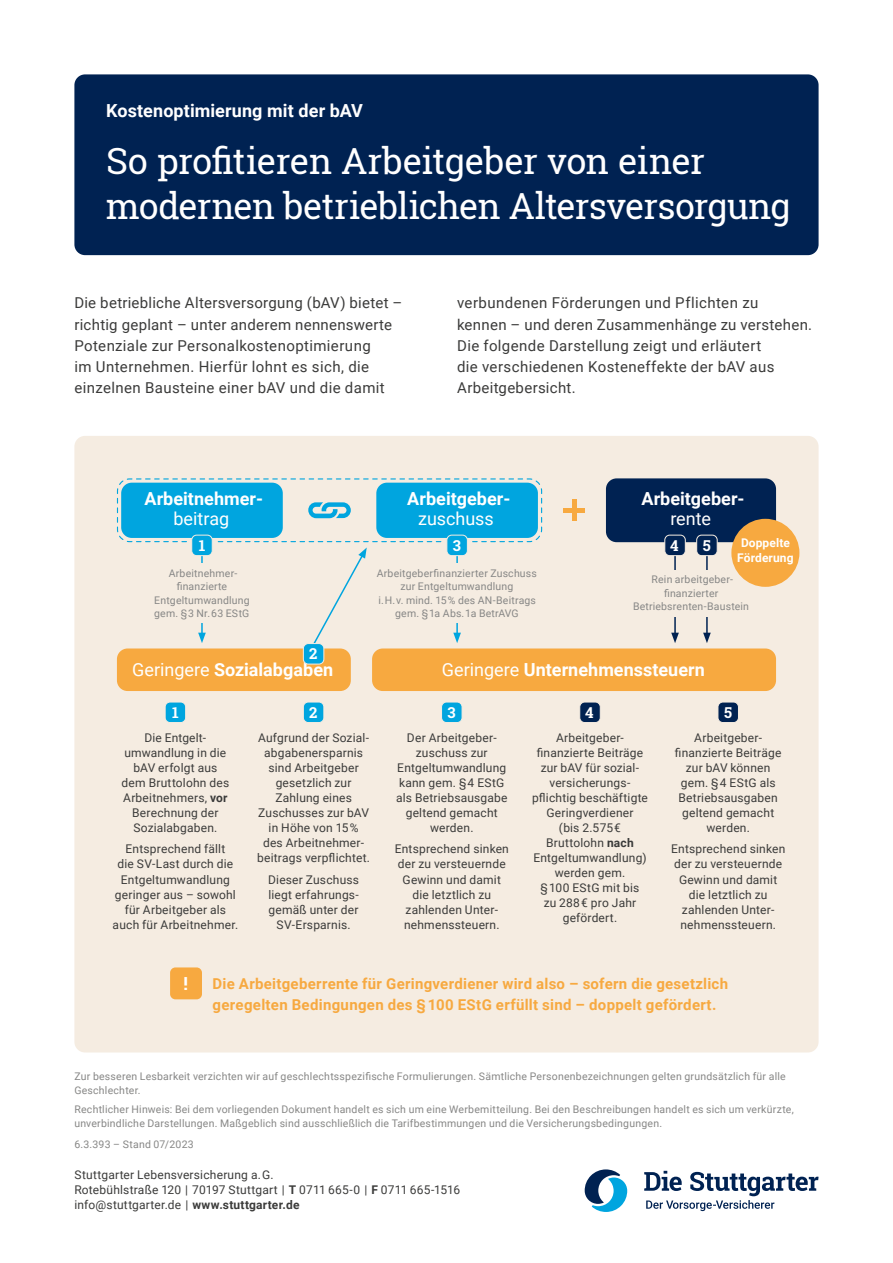
<style>
.page{position:relative;width:893px;height:1263px;background:#fff}
.page>*{position:absolute;margin:0;border:0;box-sizing:border-box;transform-origin:0 0}
.t1{font:36px/45px "Roboto Slab";letter-spacing:-.02em;color:#fff}
.t2{font:700 18px "Roboto";color:#fff}
.t3{font:18px "Roboto";letter-spacing:-.005em;color:#fff}
.t4{font:700 18px "Roboto Slab";color:#fff}
.t5{font:15px/21.3px "Roboto";letter-spacing:.025em;color:#3b3b3a}
.t6{font:700 15px/21.3px "Roboto";letter-spacing:.02em;color:#f7a940}
.t7{font:700 15px "Roboto Slab";color:#fff}
.t8{font:12px/15px "Roboto";letter-spacing:.015em;color:#3b3b3a;text-align:center}
.t9{font:700 12px/15px "Roboto";letter-spacing:.01em;color:#fff;text-align:center}
.t10{font:10.5px/13.5px "Roboto";letter-spacing:.02em;color:#878786;text-align:center}
.s1{font-weight:400}
.s2{font-weight:700}
</style>
<div class="page">
<div style="left:74px;top:74px;width:745px;height:181px;background:#002252;border-radius:11px"></div>
<div style="left:74px;top:436px;width:745px;height:616px;background:#f5ece1;border-radius:11px"></div>
<hr style="left:674px;top:547px;width:2px;height:88px;background:#002252">
<svg style="left:671px;top:633px;width:8px;height:10px"></svg>
<hr style="left:706px;top:547px;width:2px;height:88px;background:#002252">
<svg style="left:703px;top:633px;width:8px;height:10px"></svg>
<div style="left:170px;top:967px;width:32px;height:32px;background:#f7a940;border-radius:5px"></div>
<div style="left:563px;top:508px;width:22px;height:5px;background:#f7a940"></div>
<hr style="left:572px;top:500px;width:4px;height:21px;background:#f7a940">
<svg style="left:116px;top:478px;width:427px;height:165px"></svg>
<div style="left:121px;top:483px;width:162px;height:55px;background:#00a5df;border-radius:11px"></div>
<div style="left:606px;top:478px;width:170px;height:64px;background:#002252;border-radius:11px"></div>
<div style="left:372px;top:648px;width:404px;height:43px;background:#f7a940;border-radius:11px"></div>
<div style="left:117px;top:648px;width:234px;height:43px;background:#f7a940;border-radius:11px"></div>
<div style="left:376px;top:483px;width:162px;height:55px;background:#00a5df;border-radius:11px"></div>
<div style="left:117px;top:563px;width:170px;height:60px;background:#f5ece1"></div>
<div style="left:372px;top:563px;width:170px;height:60px;background:#f5ece1"></div>
<div style="left:165px;top:702px;width:21px;height:20px;background:#00a5df;border-radius:5px"></div>
<div style="left:165px;top:702px;width:21px;height:21px;border:1px solid #f5ece1;border-radius:5px"></div>
<div style="left:442px;top:702px;width:20px;height:20px;background:#00a5df;border-radius:5px"></div>
<div style="left:441px;top:702px;width:21px;height:21px;border:1px solid #f5ece1;border-radius:5px"></div>
<div style="left:665px;top:535px;width:20px;height:21px;background:#002252;border-radius:5px"></div>
<div style="left:664px;top:535px;width:22px;height:21px;border:1px solid #f5ece1;border-radius:5px"></div>
<div style="left:580px;top:702px;width:20px;height:20px;background:#002252;border-radius:5px"></div>
<div style="left:579px;top:702px;width:22px;height:21px;border:1px solid #f5ece1;border-radius:5px"></div>
<div style="left:697px;top:535px;width:20px;height:21px;background:#002252;border-radius:5px"></div>
<div style="left:696px;top:535px;width:22px;height:21px;border:1px solid #f5ece1;border-radius:5px"></div>
<div style="left:718px;top:702px;width:20px;height:20px;background:#002252;border-radius:5px"></div>
<div style="left:718px;top:702px;width:21px;height:21px;border:1px solid #f5ece1;border-radius:5px"></div>
<div style="left:303px;top:643px;width:21px;height:21px;background:#00a5df;border-radius:5px"></div>
<div style="left:303px;top:643px;width:21px;height:21px;border:1px solid #f5ece1;border-radius:5px"></div>
<div style="left:303px;top:702px;width:21px;height:20px;background:#00a5df;border-radius:5px"></div>
<div style="left:303px;top:702px;width:21px;height:21px;border:1px solid #f5ece1;border-radius:5px"></div>
<div style="left:606px;top:570px;width:170px;height:47px;background:#f5ece1"></div>
<div style="left:731px;top:519px;width:68px;height:68px;background:#f7a940;border-radius:50%"></div>
<hr style="left:190px;top:540px;width:26px;height:4px;background:#f5ece1;border-radius:2px">
<hr style="left:443px;top:540px;width:27px;height:4px;background:#f5ece1;border-radius:2px">
<div style="left:192px;top:535px;width:20px;height:21px;background:#00a5df;border-radius:5px"></div>
<div style="left:191px;top:535px;width:22px;height:21px;border:1px solid #f5ece1;border-radius:5px"></div>
<div style="left:447px;top:535px;width:20px;height:21px;background:#00a5df;border-radius:5px"></div>
<div style="left:446px;top:535px;width:22px;height:21px;border:1px solid #f5ece1;border-radius:5px"></div>
<svg style="left:644px;top:1171px;width:175px;height:40px"></svg>
<svg style="left:585px;top:1169px;width:42px;height:43px"></svg>
<h2 class="t2" style="left:106px;top:98px;width:258px">Kostenoptimierung mit der bAV</h2>
<h1 class="t1" style="left:106px;top:138px;width:686px">So profitieren Arbeitgeber von einer modernen betrieblichen Altersversorgung</h1>
<p class="t5" style="left:74px;top:292px;width:329px">Die betriebliche Altersversorgung (bAV) bietet – richtig geplant – unter anderem nennenswerte Potenziale zur Personalkostenoptimierung<br>im Unternehmen. Hierfür lohnt es sich, die einzelnen Bausteine einer bAV und die damit</p>
<p class="t5" style="left:457px;top:292px;width:357px">verbundenen Förderungen und Pflichten zu<br>kennen – und deren Zusammenhänge zu verstehen.<br>Die folgende Darstellung zeigt und erläutert<br>die verschiedenen Kosteneffekte der bAV aus Arbeitgebersicht.</p>
<h2 class="t2" style="left:144px;top:486px;width:120px">Arbeitnehmer-</h2>
<h2 class="t3" style="left:173px;top:506px;width:57px">beitrag</h2>
<h2 class="t2" style="left:407px;top:486px;width:105px">Arbeitgeber-</h2>
<h2 class="t3" style="left:418px;top:506px;width:77px">zuschuss</h2>
<p class="t7" style="left:199px;top:535px;width:8px">1</p>
<p class="t7" style="left:453px;top:535px;width:10px">3</p>
<p class="t10" style="left:154px;top:566px;width:97px">Arbeitnehmer&shy;finanzierte<br>Entgeltumwandlung gem. § 3 Nr. 63 EStG</p>
<p class="t10" style="left:377px;top:566px;width:162px">Arbeitgeberfinanzierter Zuschuss zur Entgeltumwandlung<br>i. H. v. mind. 15 % des AN-Beitrags gem. § 1a Abs. 1a BetrAVG</p>
<p class="t7" style="left:309px;top:643px;width:10px">2</p>
<h2 class="t2" style="left:641px;top:486px;width:105px">Arbeitgeber-</h2>
<h2 class="t3" style="left:670px;top:506px;width:42px">rente</h2>
<p class="t7" style="left:670px;top:535px;width:10px">4</p>
<p class="t7" style="left:703px;top:535px;width:9px">5</p>
<p class="t9" style="left:737px;top:534px;width:58px">Doppelte<br>Förderung</p>
<p class="t10" style="left:633px;top:573px;width:118px">Rein arbeitgeber&shy;finanzierter<br>Betriebsrenten-Baustein</p>
<h2 class="t2" style="left:132px;top:657px;width:202px"><span class="s1">Geringere</span> Sozialabgaben</h2>
<h2 class="t2" style="left:442px;top:657px;width:264px"><span class="s1">Geringere</span> Unternehmenssteuern</h2>
<p class="t7" style="left:172px;top:702px;width:8px">1</p>
<p class="t7" style="left:447px;top:702px;width:10px">3</p>
<p class="t7" style="left:309px;top:702px;width:10px">2</p>
<p class="t7" style="left:585px;top:702px;width:10px">4</p>
<p class="t7" style="left:724px;top:702px;width:9px">5</p>
<p class="t8" style="left:122px;top:730px;width:109px">Die Entgelt&shy;umwandlung in die bAV erfolgt aus dem Bruttolohn des<br>Arbeitnehmers, <span class="s2">vor<br></span>Berechnung der<br>Sozialabgaben.</p>
<p class="t8" style="left:113px;top:841px;width:127px">Entsprechend fällt<br>die SV-Last durch die<br>Entgeltumwandlung geringer aus – sowohl für Arbeitgeber als auch für Arbeitnehmer.</p>
<p class="t8" style="left:257px;top:730px;width:114px">Aufgrund der Sozial&shy;abgabenersparnis sind Arbeitgeber gesetzlich zur<br>Zahlung eines<br>Zuschusses zur bAV in Höhe von 15 %<br>des Arbeitnehmer&shy;beitrags verpflichtet.</p>
<p class="t8" style="left:268px;top:871px;width:92px">Dieser Zuschuss liegt erfahrungs&shy;gemäß unter der<br>SV-Ersparnis.</p>
<p class="t8" style="left:396px;top:730px;width:113px">Der Arbeitgeber&shy;zuschuss zur<br>Entgeltumwandlung kann gem. § 4 EStG als Betriebsausgabe geltend gemacht werden.</p>
<p class="t8" style="left:395px;top:841px;width:116px">Entsprechend sinken der zu versteuernde<br>Gewinn und damit die letztlich zu zahlenden Unter&shy;nehmenssteuern.</p>
<p class="t8" style="left:532px;top:730px;width:117px">Arbeitgeber-- finanzierte Beiträge zur bAV für sozial&shy;versicherungs&shy;pflichtig beschäftigte<br>Geringverdiener<br>(bis 2.575 €<br>Bruttolohn <span class="s2">nach<br></span>Entgeltumwandlung) werden gem.<br>§ 100 EStG mit bis<br>zu 288 € pro Jahr gefördert.</p>
<p class="t8" style="left:675px;top:730px;width:108px">Arbeitgeber-- finanzierte Beiträge zur bAV können gem. § 4 EStG als<br>Betriebsausgaben geltend gemacht werden.</p>
<p class="t8" style="left:671px;top:841px;width:116px">Entsprechend sinken der zu versteuernde<br>Gewinn und damit die letztlich zu zahlenden Unter&shy;nehmenssteuern.</p>
<h2 class="t4" style="left:184px;top:971px;width:6px">!</h2>
<p class="t6" style="left:213px;top:972px;width:517px">Die Arbeitgeberrente für Geringverdiener wird also – sofern die gesetzlich geregelten Bedingungen des § 100 EStG erfüllt sind – doppelt gefördert.</p>
<p class="t10" style="left:74px;top:1069px;width:713px;text-align:left">Zur besseren Lesbarkeit verzichten wir auf geschlechtsspezifische Formulierungen. Sämtliche Personenbezeichnungen gelten grundsätzlich für alle<br>Geschlechter.</p>
<p class="t10" style="left:74px;top:1102px;width:721px;text-align:left">Rechtlicher Hinweis: Bei dem vorliegenden Dokument handelt es sich um eine Werbemitteilung. Bei den Beschreibungen handelt es sich um verkürzte, unverbindliche Darstellungen. Maßgeblich sind ausschließlich die Tarifbestimmungen und die Versicherungsbedingungen.</p>
<p class="t10" style="left:74px;top:1137px;width:121px">6.3.393 – Stand 07/2023</p>
<p class="t8" style="left:74px;top:1166px;width:387px;text-align:left">Stuttgarter Lebensversicherung a. G.<br>Rotebühlstraße 120 | 70197 Stuttgart | <span class="s2">T</span> 0711 665-0 | <span class="s2">F</span> 0711 665-1516 info@stuttgarter.de | <span class="s2">www.stuttgarter.de</span></p>
</div>
